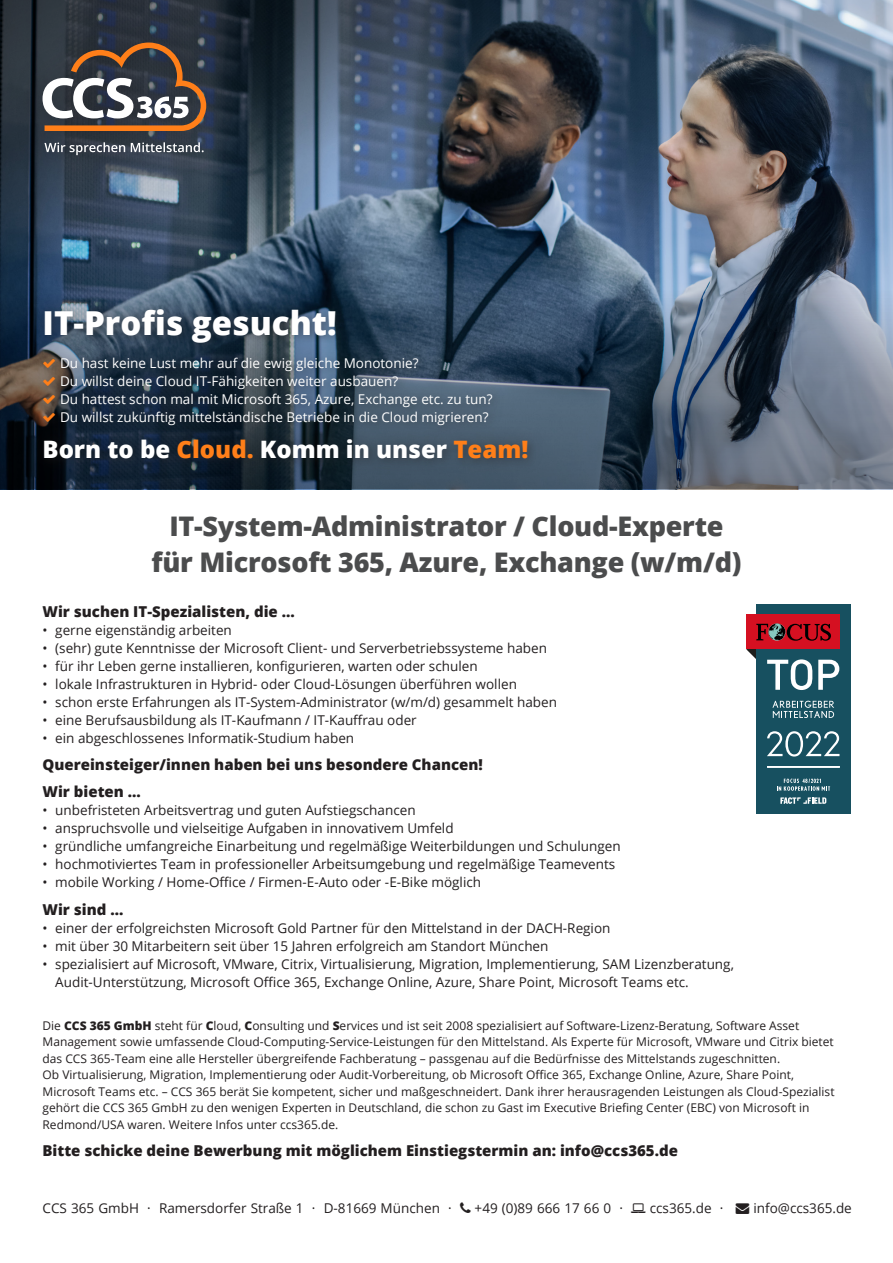
<style>
.page{position:relative;width:893px;height:1263px;background:#fff}
.page>*{position:absolute;margin:0;border:0;box-sizing:border-box;transform-origin:0 0}
.bulletpoints{font:800 33px "Open Sans";color:#fff}
.Head_Bold{font:800 27px/36px "Open Sans";letter-spacing:-.01em;color:#4b4c4d;text-align:center}
.bulletpoints-2{font:800 24px "Open Sans";color:#fff}
.fett{font:800 15px "Open Sans";color:#231f20}
.bulletpoints-3{font:800 15px "Open Sans";color:#231f20}
.copy{font:13.5px/18px "Open Sans";color:#231f20}
.bulletpoints-4{font:13.5px "Open Sans";color:#fff}
.bulletpoints-5{font:12px/16.5px "Open Sans";color:#231f20}
.s1{color:#ff7f19}
.s2{font-weight:800}
</style>
<div class="page">
<img style="left:692px;top:0;width:201px;height:289px">
<svg style="left:0;top:289px;width:893px;height:200px;background:#4c5a6b"></svg>
<div style="left:756px;top:604px;width:94px;height:210px;background:#175060"></div>
<hr style="left:767px;top:767px;width:73px;height:1px;background:#fff">
<svg style="left:772px;top:701px;width:62px;height:17px"></svg>
<div style="left:746px;top:614px;width:94px;height:35px;background:#d51021"></div>
<svg style="left:746px;top:623px;width:93px;height:67px"></svg>
<svg style="left:780px;top:797px;width:46px;height:7px"></svg>
<svg style="left:767px;top:731px;width:72px;height:25px"></svg>
<svg style="left:777px;top:779px;width:53px;height:12px"></svg>
<img style="left:0;top:0;width:692px;height:315px">
<div style="left:12px;top:12px;width:224px;height:172px;background:#231f20;opacity:.5"></div>
<svg style="left:43px;top:43px;width:163px;height:88px"></svg>
<svg style="left:44px;top:142px;width:160px;height:13px;background:#646b74"></svg>
<div style="left:25px;top:290px;width:521px;height:187px;background:#231f20;opacity:.45"></div>
<svg style="left:43px;top:358px;width:12px;height:9px"></svg>
<svg style="left:43px;top:376px;width:12px;height:9px"></svg>
<svg style="left:43px;top:394px;width:12px;height:9px"></svg>
<svg style="left:43px;top:412px;width:12px;height:9px"></svg>
<p class="bulletpoints" style="left:43px;top:297px;width:296px">IT-Profis gesucht!</p>
<p class="bulletpoints-4" style="left:60px;top:353px;width:360px">Du hast keine Lust mehr auf die ewig gleiche Monotonie?</p>
<p class="bulletpoints-4" style="left:60px;top:371px;width:340px">Du willst deine Cloud IT-Fähigkeiten weiter ausbauen?</p>
<p class="bulletpoints-4" style="left:60px;top:389px;width:434px">Du hattest schon mal mit Microsoft 365, Azure, Exchange etc. zu tun?</p>
<p class="bulletpoints-4" style="left:60px;top:407px;width:430px">Du willst zukünftig mittelständische Betriebe in die Cloud migrieren?</p>
<p class="bulletpoints-2" style="left:43px;top:431px;width:487px">Born to be <span class="s1">Cloud.</span> Komm in unser <span class="s1">Team!</span></p>
<p class="Head_Bold" style="left:152px;top:507px;width:591px">IT-System-Administrator / Cloud-Experte für Microsoft 365, Azure, Exchange (w/m/d)</p>
<p class="fett" style="left:43px;top:600px;width:254px">Wir suchen IT-Spezialisten, die ...</p>
<p class="copy" style="left:43px;top:620px;width:191px">• gerne eigenständig arbeiten</p>
<p class="copy" style="left:43px;top:638px;width:506px">• (sehr) gute Kenntnisse der Microsoft Client- und Serverbetriebssysteme haben</p>
<p class="copy" style="left:43px;top:656px;width:437px">• für ihr Leben gerne installieren, konfigurieren, warten oder schulen</p>
<p class="copy" style="left:43px;top:674px;width:476px">• lokale Infrastrukturen in Hybrid- oder Cloud-Lösungen überführen wollen</p>
<p class="copy" style="left:43px;top:692px;width:516px">• schon erste Erfahrungen als IT-System-Administrator (w/m/d) gesammelt haben</p>
<p class="copy" style="left:43px;top:710px;width:376px">• eine Berufsausbildung als IT-Kaufmann / IT-Kauffrau oder</p>
<p class="copy" style="left:43px;top:728px;width:313px">• ein abgeschlossenes Informatik-Studium haben</p>
<p class="bulletpoints-3" style="left:43px;top:753px;width:442px">Quereinsteiger/innen haben bei uns besondere Chancen!</p>
<p class="bulletpoints-3" style="left:43px;top:780px;width:100px">Wir bieten ...</p>
<p class="copy" style="left:43px;top:801px;width:375px">• unbefristeten Arbeitsvertrag und guten Aufstiegschancen</p>
<p class="copy" style="left:43px;top:819px;width:413px">• anspruchsvolle und vielseitige Aufgaben in innovativem Umfeld</p>
<p class="copy" style="left:43px;top:837px;width:580px">• gründliche umfangreiche Einarbeitung und regelmäßige Weiterbildungen und Schulungen</p>
<p class="copy" style="left:43px;top:855px;width:574px">• hochmotiviertes Team in professioneller Arbeitsumgebung und regelmäßige Teamevents</p>
<p class="copy" style="left:43px;top:873px;width:440px">• mobile Working / Home-Office / Firmen-E-Auto oder -E-Bike möglich</p>
<p class="fett" style="left:43px;top:898px;width:82px">Wir sind ...</p>
<p class="copy" style="left:43px;top:918px;width:569px">• einer der erfolgreichsten Microsoft Gold Partner für den Mittelstand in der DACH-Region</p>
<p class="copy" style="left:43px;top:936px;width:507px">• mit über 30 Mitarbeitern seit über 15 Jahren erfolgreich am Standort München</p>
<p class="copy" style="left:55px;top:954px;width:680px;text-indent:-13px">• spezialisiert auf Microsoft, VMware, Citrix, Virtualisierung, Migration, Implementierung, SAM Lizenzberatung,<br>Audit-Unterstützung, Microsoft Office 365, Exchange Online, Azure, Share Point, Microsoft Teams etc.</p>
<p class="bulletpoints-5" style="left:43px;top:1017px;width:793px">Die <span class="s2">CCS 365 GmbH</span> steht für <span class="s2">C</span>loud, <span class="s2">C</span>onsulting und <span class="s2">S</span>ervices und ist seit 2008 spezialisiert auf Software-Lizenz-Beratung, Software Asset Management sowie umfassende Cloud-Computing-Service-Leistungen für den Mittelstand. Als Experte für Microsoft, VMware und Citrix bietet das CCS 365-Team eine alle Hersteller übergreifende Fachberatung – passgenau auf die Bedürfnisse des Mittelstands zugeschnitten.<br>Ob Virtualisierung, Migration, Implementierung oder Audit-Vorbereitung, ob Microsoft Office 365, Exchange Online, Azure, Share Point, Microsoft Teams etc. – CCS 365 berät Sie kompetent, sicher und maßgeschneidert. Dank ihrer herausragenden Leistungen als Cloud-Spezialist gehört die CCS 365 GmbH zu den wenigen Experten in Deutschland, die schon zu Gast im Executive Briefing Center (EBC) von Microsoft in Redmond/USA waren. Weitere Infos unter ccs365.de.</p>
<p class="fett" style="left:43px;top:1139px;width:637px">Bitte schicke deine Bewerbung mit möglichem Einstiegstermin an: info@ccs365.de</p>
<p class="copy" style="left:43px;top:1199px;width:411px">CCS 365 GmbH · Ramersdorfer Straße 1 · D-81669 München ·</p>
<p class="copy" style="left:475px;top:1199px;width:150px">+49 (0)89 666 17 66 0 ·</p>
<p class="copy" style="left:650px;top:1199px;width:204px">ccs365.de · → info@ccs365.de</p>
</div>
